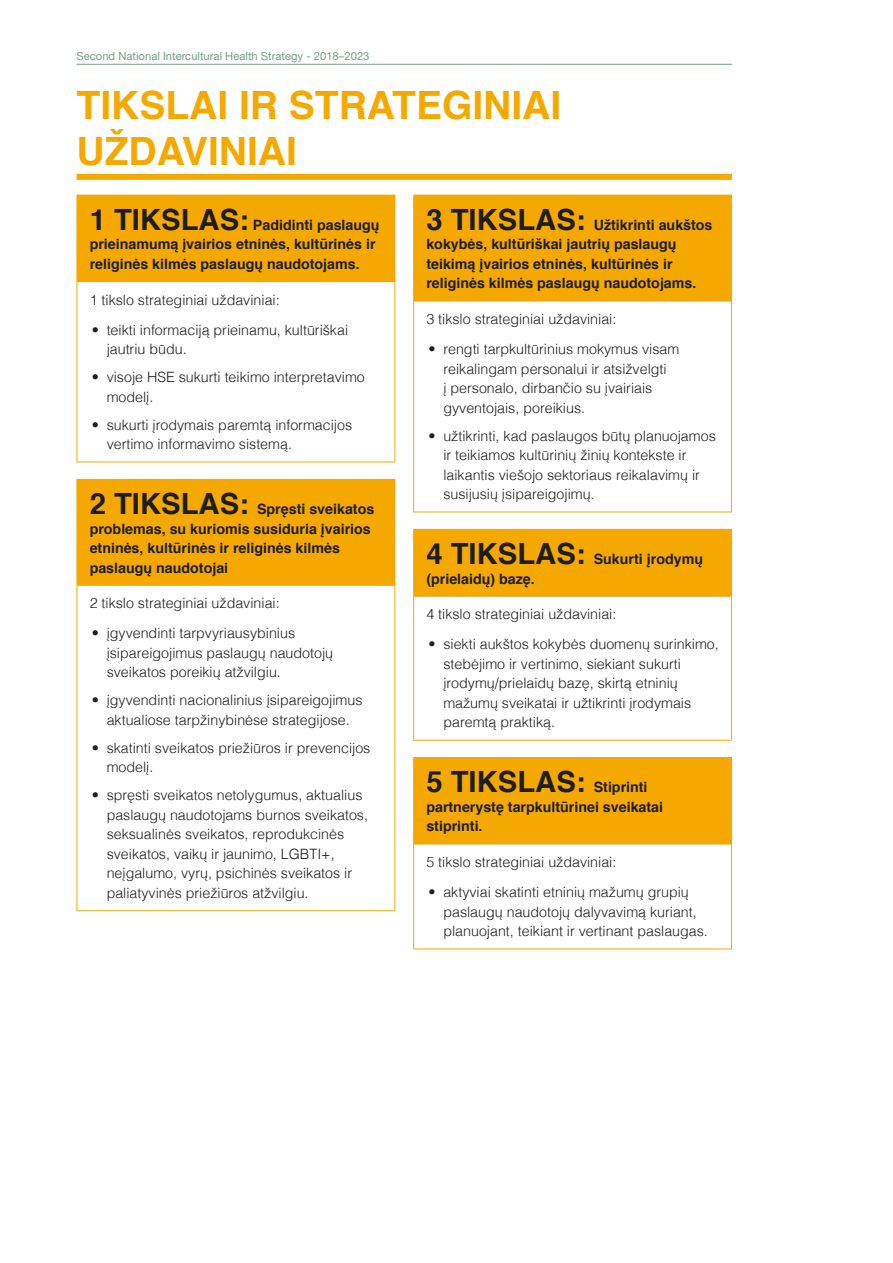
<style>
.page{position:relative;width:893px;height:1263px;background:#fff}
.page>*{position:absolute;margin:0;border:0;box-sizing:border-box;transform-origin:0 0}
.t1{font:700 39px/46.8px "Helvetica";color:#f5a900}
.t2{font:700 29.25px "Helvetica";color:#1d1d1b}
.t3{font:300 14.25px/19.5px "Helvetica";color:#1d1d1b}
.t4{font:700 14.25px/19.5px "Helvetica";color:#1d1d1b}
.t5{font:11.25px "Helvetica Neue LT Std";color:#71a087}
.s1{font-size:29.25px}
.s2{font-size:14.25px}
</style>
<div class="page">
<hr style="left:77px;top:64px;width:655px;height:1px;background:#71a087">
<div style="left:77px;top:174px;width:655px;height:6px;background:#f5a900"></div>
<div style="left:77px;top:195px;width:318px;height:87px;background:#f5a900"></div>
<hr style="left:77px;top:281px;width:317px;height:1px;background:#d6a93a">
<hr style="left:77px;top:195px;width:1px;height:87px;background:#f5a900">
<hr style="left:77px;top:282px;width:1px;height:180px;background:#f5a900">
<hr style="left:394px;top:282px;width:1px;height:180px;background:#f5a900">
<hr style="left:77px;top:462px;width:318px;height:1px;background:#f5a900">
<div style="left:77px;top:479px;width:318px;height:106px;background:#f5a900"></div>
<hr style="left:77px;top:585px;width:317px;height:1px;background:#d6a93a">
<hr style="left:77px;top:585px;width:1px;height:325px;background:#f5a900">
<hr style="left:394px;top:585px;width:1px;height:325px;background:#f5a900">
<hr style="left:77px;top:910px;width:318px;height:1px;background:#f5a900">
<div style="left:414px;top:195px;width:317px;height:106px;background:#f5a900"></div>
<hr style="left:414px;top:301px;width:317px;height:1px;background:#d6a93a">
<hr style="left:413px;top:195px;width:1px;height:106px;background:#f5a900">
<hr style="left:731px;top:195px;width:1px;height:106px;background:#f5a900">
<hr style="left:413px;top:301px;width:1px;height:211px;background:#f5a900">
<hr style="left:731px;top:301px;width:1px;height:211px;background:#f5a900">
<hr style="left:413px;top:512px;width:319px;height:1px;background:#f5a900">
<div style="left:414px;top:529px;width:317px;height:67px;background:#f5a900"></div>
<hr style="left:414px;top:596px;width:317px;height:1px;background:#d6a93a">
<hr style="left:413px;top:529px;width:319px;height:1px;background:#f5a900">
<hr style="left:413px;top:530px;width:1px;height:66px;background:#f5a900">
<hr style="left:731px;top:530px;width:1px;height:66px;background:#f5a900">
<hr style="left:413px;top:596px;width:1px;height:144px;background:#f5a900">
<hr style="left:731px;top:596px;width:1px;height:144px;background:#f5a900">
<hr style="left:413px;top:740px;width:319px;height:1px;background:#f5a900">
<div style="left:414px;top:758px;width:317px;height:86px;background:#f5a900"></div>
<hr style="left:414px;top:844px;width:317px;height:1px;background:#d6a93a">
<hr style="left:413px;top:757px;width:319px;height:1px;background:#f5a900">
<hr style="left:413px;top:758px;width:1px;height:86px;background:#f5a900">
<hr style="left:731px;top:758px;width:1px;height:86px;background:#f5a900">
<hr style="left:413px;top:844px;width:1px;height:104px;background:#f5a900">
<hr style="left:731px;top:844px;width:1px;height:104px;background:#f5a900">
<hr style="left:413px;top:948px;width:319px;height:1px;background:#f5a900">
<p class="t5" style="left:77px;top:49px;width:294px">Second National Intercultural Health Strategy - 2018–2023</p>
<h1 class="t1" style="left:77px;top:82px;width:486px">TIKSLAI IR STRATEGINIAI<br>UŽDAVINIAI</h1>
<p class="t4" style="left:90px;top:215px;width:291px"><span class="s1">1 TIKSLAS:</span> Padidinti paslaugų prieinamumą įvairios etninės, kultūrinės ir religinės kilmės paslaugų naudotojams.</p>
<p class="t3" style="left:90px;top:289px;width:192px">1 tikslo strateginiai uždaviniai:</p>
<p class="t3" style="left:107px;top:319px;width:243px;text-indent:-15px">• teikti informaciją prieinamu, kultūriškai jautriu būdu.</p>
<p class="t3" style="left:107px;top:366px;width:260px;text-indent:-15px">• visoje HSE sukurti teikimo interpretavimo modelį.</p>
<p class="t3" style="left:107px;top:414px;width:247px;text-indent:-15px">• sukurti įrodymais paremtą informacijos vertimo informavimo sistemą.</p>
<p class="t4" style="left:90px;top:499px;width:286px"><span class="s1">2 TIKSLAS:</span> Spręsti sveikatos problemas, su kuriomis susiduria įvairios etninės, kultūrinės ir religinės kilmės paslaugų naudotojai</p>
<p class="t3" style="left:90px;top:592px;width:192px">2 tikslo strateginiai uždaviniai:</p>
<p class="t3" style="left:107px;top:623px;width:228px;text-indent:-15px">• įgyvendinti tarpvyriausybinius įsipareigojimus paslaugų naudotojų sveikatos poreikių atžvilgiu.</p>
<p class="t3" style="left:92px;top:690px;width:272px;text-align:center">• įgyvendinti nacionalinius įsipareigojimus aktualiose tarpžinybinėse strategijose.</p>
<p class="t3" style="left:107px;top:737px;width:265px;text-indent:-15px">• skatinti sveikatos priežiūros ir prevencijos modelį.</p>
<p class="t3" style="left:107px;top:785px;width:263px;text-indent:-15px">• spręsti sveikatos netolygumus, aktualius paslaugų naudotojams burnos sveikatos, seksualinės sveikatos, reprodukcinės sveikatos, vaikų ir jaunimo, LGBTI+, neįgalumo, vyrų, psichinės sveikatos ir paliatyvinės priežiūros atžvilgiu.</p>
<p class="t4" style="left:426px;top:215px;width:288px"><span class="s1">3 TIKSLAS:</span> Užtikrinti aukštos kokybės, kultūriškai jautrių paslaugų teikimą įvairios etninės, kultūrinės ir religinės kilmės paslaugų naudotojams.</p>
<p class="t3" style="left:426px;top:308px;width:192px">3 tikslo strateginiai uždaviniai:</p>
<p class="t3" style="left:443px;top:338px;width:237px;text-indent:-15px">• rengti tarpkultūrinius mokymus visam reikalingam personalui ir atsižvelgti<br>į personalo, dirbančio su įvairiais gyventojais, poreikius.</p>
<p class="t3" style="left:443px;top:425px;width:274px;text-indent:-15px">• užtikrinti, kad paslaugos būtų planuojamos ir teikiamos kultūrinių žinių kontekste ir laikantis viešojo sektoriaus reikalavimų ir susijusių įsipareigojimų.</p>
<p class="t4" style="left:426px;top:549px;width:278px"><span class="s1">4 TIKSLAS:</span> Sukurti įrodymų (prielaidų) bazę.</p>
<p class="t3" style="left:426px;top:603px;width:192px">4 tikslo strateginiai uždaviniai:</p>
<p class="t3" style="left:443px;top:634px;width:277px;text-indent:-15px">• siekti aukštos kokybės duomenų surinkimo, stebėjimo ir vertinimo, siekiant sukurti įrodymų/prielaidų bazę, skirtą etninių mažumų sveikatai ir užtikrinti įrodymais paremtą praktiką.</p>
<h2 class="t2" style="left:426px;top:758px;width:223px">5 TIKSLAS: <span class="s2">Stiprinti</span></h2>
<p class="t4" style="left:426px;top:797px;width:238px">partnerystę tarpkultūrinei sveikatai stiprinti.</p>
<p class="t3" style="left:426px;top:851px;width:192px">5 tikslo strateginiai uždaviniai:</p>
<p class="t3" style="left:443px;top:881px;width:266px;text-indent:-15px">• aktyviai skatinti etninių mažumų grupių paslaugų naudotojų dalyvavimą kuriant, planuojant, teikiant ir vertinant paslaugas.</p>
</div>
